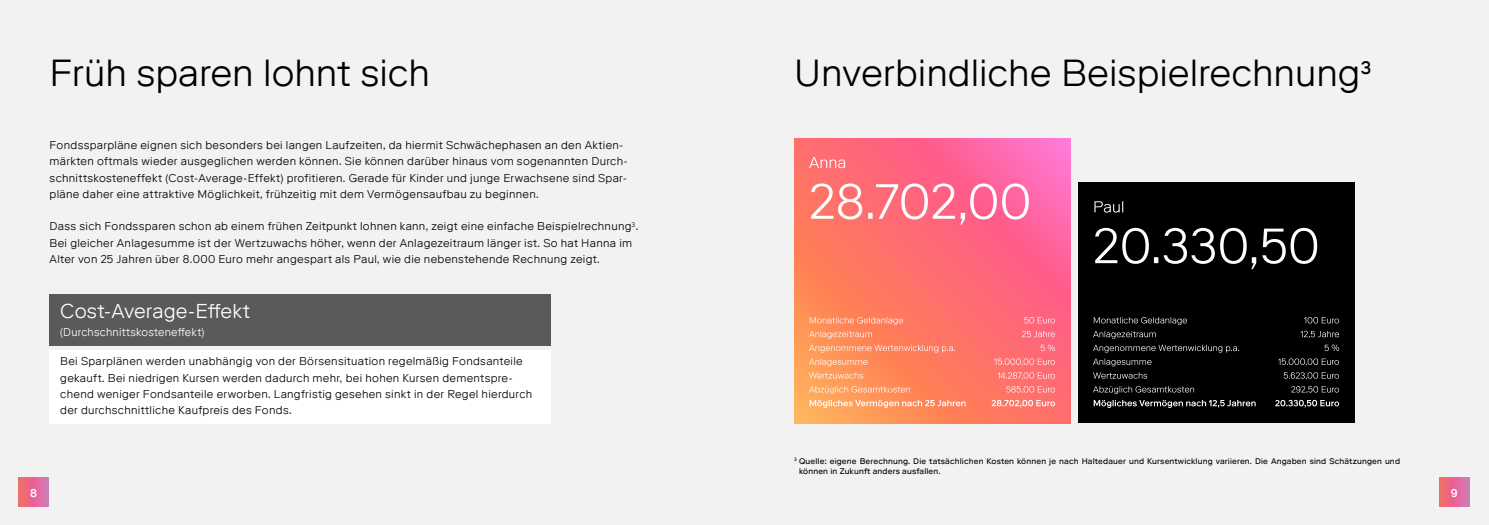
<style>
.page{position:relative;width:1489px;height:525px;background:#fff}
.page>*{position:absolute;margin:0;border:0;box-sizing:border-box;transform-origin:0 0}
.t1{font:300 37.5px "Riforma LLTT";color:#000}
.t2{font:300 20px "Riforma LLTT";letter-spacing:.005em;color:#fff}
.t3{font:300 11.25px/16.2px "Riforma LLTT";letter-spacing:.025em;color:#000}
.t4{font:300 11.25px "Riforma LLTT";letter-spacing:.02em;color:#fff}
.t5{font:500 11.25px "Riforma LLTT";color:#fff}
.t6{font:8.12px/10.6px "Riforma LLTT";letter-spacing:.02em;color:#000}
.s1{font-size:31.25px}
</style>
<div class="page">
<div style="left:0;top:0;width:1488px;height:524px;background:#f2f2f2"></div>
<div style="left:1078px;top:183px;width:276px;height:240px;background:#000"></div>
<svg style="left:1094px;top:201px;width:29px;height:11px"></svg>
<svg style="left:1095px;top:228px;width:221px;height:41px"></svg>
<svg style="left:1093px;top:317px;width:162px;height:91px"></svg>
<svg style="left:1275px;top:317px;width:64px;height:90px"></svg>
<svg style="left:794px;top:138px;width:276px;height:285px;background:#ff7078"></svg>
<svg style="left:809px;top:317px;width:156px;height:91px;background:#ff9067"></svg>
<svg style="left:991px;top:317px;width:64px;height:90px;background:#ff797d"></svg>
<svg style="left:811px;top:183px;width:217px;height:41px"></svg>
<svg style="left:809px;top:157px;width:36px;height:11px"></svg>
<svg style="left:19px;top:477px;width:29px;height:29px"></svg>
<svg style="left:1439px;top:477px;width:29px;height:29px"></svg>
<div style="left:50px;top:294px;width:501px;height:51px;background:#5a5a5a"></div>
<div style="left:50px;top:349px;width:501px;height:74px;background:#fff"></div>
<h1 class="t1" style="left:50px;top:49px;width:382px">Früh sparen lohnt sich</h1>
<h1 class="t1" style="left:794px;top:49px;width:579px">Unverbindliche Beispielrechnung<span class="s1">³</span></h1>
<p class="t3" style="left:50px;top:137px;width:579px">Fondssparpläne eignen sich besonders bei langen Laufzeiten, da hiermit Schwächephasen an den Aktien&shy;märkten oftmals wieder ausgeglichen werden können. Sie können darüber hinaus vom sogenannten Durch&shy;schnittskosteneffekt (Cost-Average-Effekt) profitieren. Gerade für Kinder und junge Erwachsene sind Spar&shy;pläne daher eine attraktive Möglichkeit, frühzeitig mit dem Vermögensaufbau zu beginnen.</p>
<p class="t3" style="left:50px;top:218px;width:590px">Dass sich Fondssparen schon ab einem frühen Zeitpunkt lohnen kann, zeigt eine einfache Beispielrechnung<sup>3</sup>.<br>Bei gleicher Anlagesumme ist der Wertzuwachs höher, wenn der Anlagezeitraum länger ist. So hat Hanna im<br>Alter von 25 Jahren über 8.000 Euro mehr angespart als Paul, wie die nebenstehende Rechnung zeigt.</p>
<h2 class="t2" style="left:60px;top:298px;width:191px">Cost-Average-Effekt</h2>
<p class="t4" style="left:60px;top:325px;width:146px">(Durchschnittskosteneffekt)</p>
<p class="t3" style="left:60px;top:353px;width:473px">Bei Sparplänen werden unabhängig von der Börsensituation regelmäßig Fondsanteile gekauft. Bei niedrigen Kursen werden dadurch mehr, bei hohen Kursen dementspre&shy;chend weniger Fondsanteile erworben. Langfristig gesehen sinkt in der Regel hierdurch der durchschnittliche Kaufpreis des Fonds.</p>
<p class="t6" style="left:799px;top:455px;width:602px;text-indent:-5px"><sup>3</sup> Quelle: eigene Berechnung. Die tatsächlichen Kosten können je nach Haltedauer und Kursentwicklung variieren. Die Angaben sind Schätzungen und können in Zukunft anders ausfallen.</p>
<p class="t5" style="left:30px;top:485px;width:8px">8</p>
<p class="t5" style="left:1450px;top:485px;width:8px">9</p>
</div>
